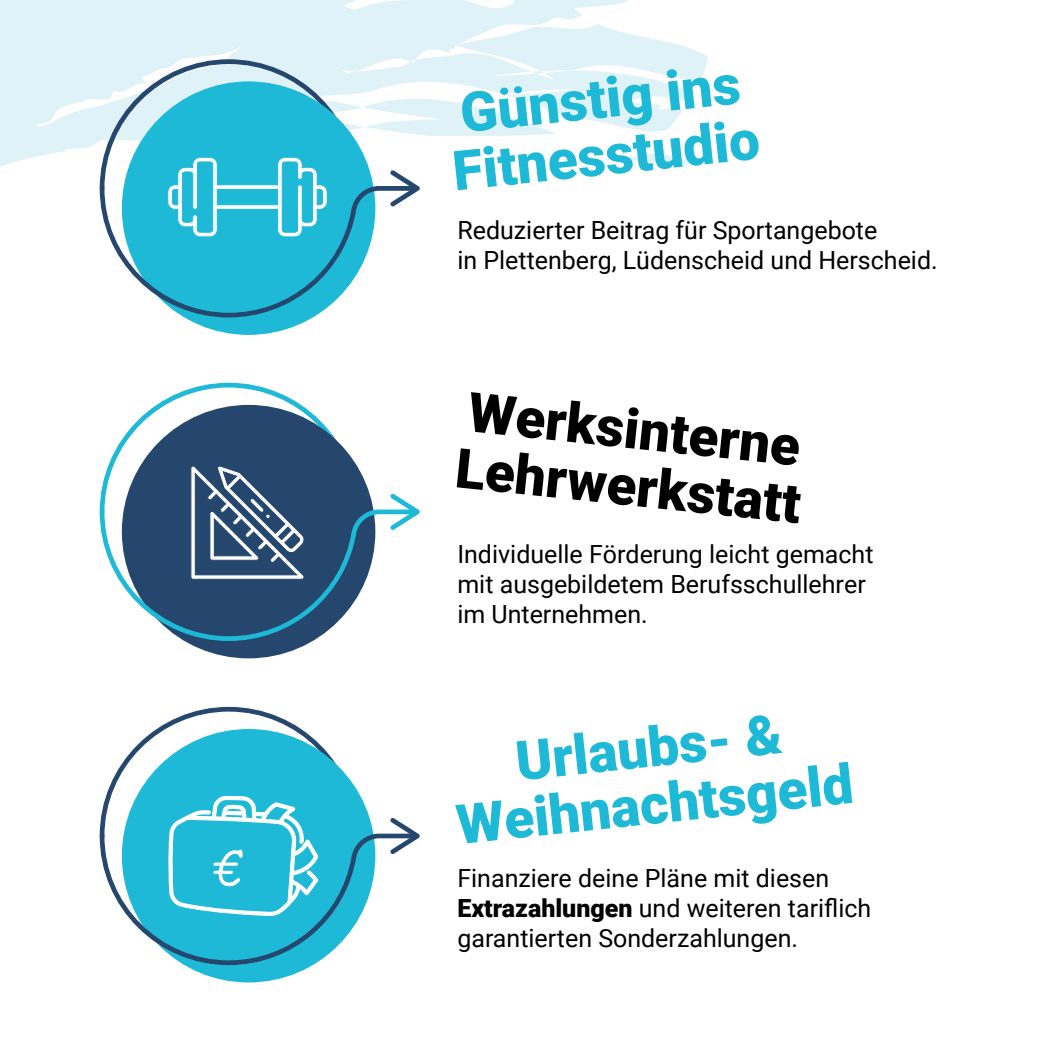
<style>
.page{position:relative;width:1063px;height:1042px;background:#fff}
.page>*{position:absolute;margin:0;border:0;box-sizing:border-box;transform-origin:0 0}
.t1{font:900 55px/57px "Roboto";color:#1db9d7;text-align:center}
.t2{font:900 55px/57px "Roboto";color:#000}
.t3{font:25px/30px "Roboto";color:#000}
.s1{font-weight:900}
</style>
<div class="page">
<svg style="left:0;top:0;width:629px;height:167px;fill:#dff2f7"></svg>
<div style="left:122px;top:81px;width:253px;height:254px;background:#1db9d7;border-radius:50%"></div>
<div style="left:122px;top:729px;width:253px;height:253px;background:#1db9d7;border-radius:50%"></div>
<div style="left:122px;top:405px;width:253px;height:253px;background:#25476e;border-radius:50%"></div>
<svg style="left:99px;top:382px;width:321px;height:259px"></svg>
<svg style="left:99px;top:24px;width:609px;height:294px"></svg>
<svg style="left:99px;top:706px;width:321px;height:259px"></svg>
<h1 class="t1" style="left:444px;top:84px;width:310px;text-align:left;rotate:-6deg">Günstig ins<br>Fitnesstudio</h1>
<p class="t3" style="left:457px;top:214px;width:482px">Reduzierter Beitrag für Sportangebote<br>in Plettenberg, Lüdenscheid und Herscheid.</p>
<h1 class="t2" style="left:465px;top:380px;width:348px;rotate:6deg">Werksinterne<br>Lehrwerkstatt</h1>
<p class="t3" style="left:457px;top:538px;width:418px">Individuelle Förderung leicht gemacht mit ausgebildetem Berufsschullehrer im Unternehmen.</p>
<h1 class="t1" style="left:447px;top:738px;width:400px;rotate:-6deg">Urlaubs- &amp;<br>Weihnachtsgeld</h1>
<p class="t3" style="left:457px;top:862px;width:415px">Finanziere deine Pläne mit diesen<br><span class="s1">Extrazahlungen</span> und weiteren tariflich garantierten Sonderzahlungen.</p>
</div>
